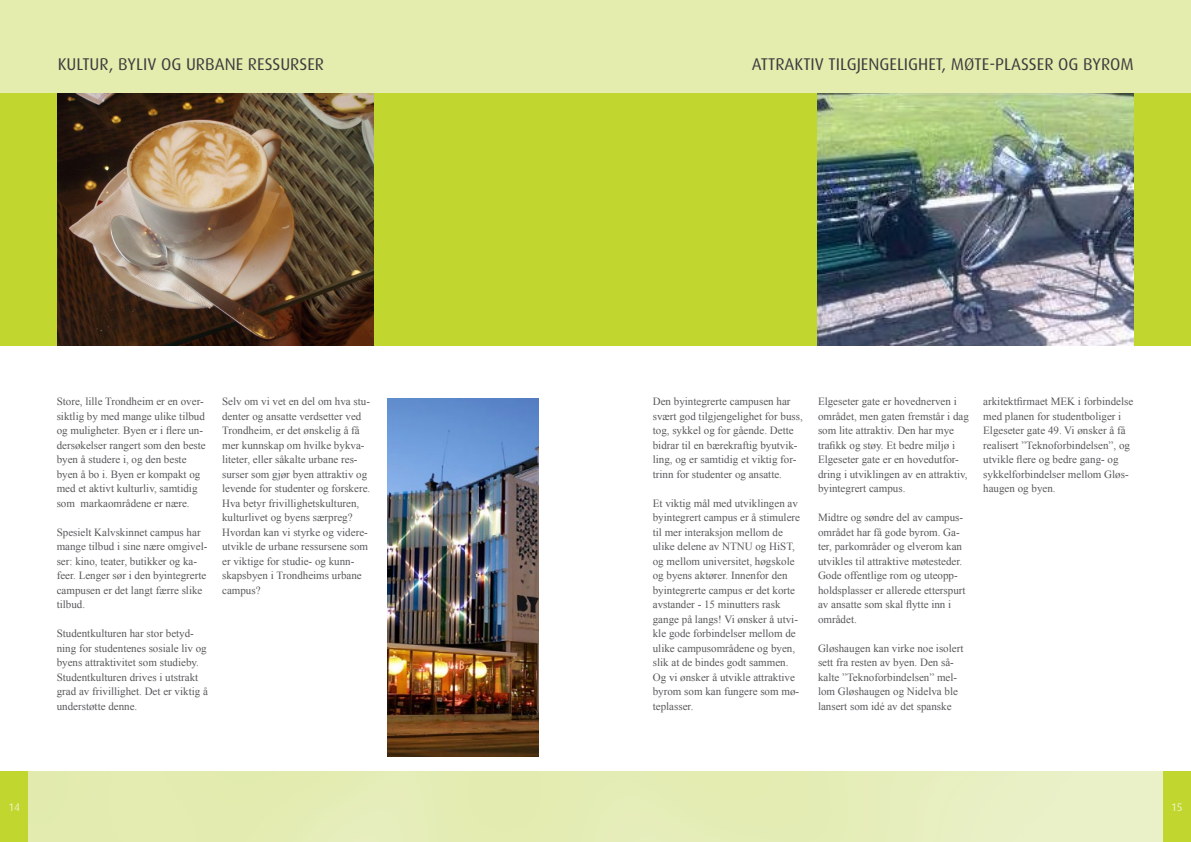
<style>
.page{position:relative;width:1191px;height:842px;background:#fff}
.page>*{position:absolute;margin:0;border:0;box-sizing:border-box;transform-origin:0 0}
.t1{font:17px "Dax";color:#3e3e3f}
.t2{font:11px/14.5px "Times New Roman";color:#57585a}
.t3{font:11px "Dax";color:#edf3cb}
</style>
<div class="page">
<div style="left:0;top:771px;width:28px;height:71px;background:#c1d72f"></div>
<div style="left:1162px;top:771px;width:29px;height:71px;background:#c1d72f"></div>
<div style="left:595px;top:771px;width:567px;height:71px;background:linear-gradient(to right,#e3ebb1,#eaf0c9)"></div>
<div style="left:0;top:0;width:1191px;height:346px;background:#e4ecae"></div>
<div style="left:0;top:94px;width:596px;height:252px;background:#c1d72f"></div>
<div style="left:596px;top:94px;width:595px;height:252px;background:#c1d72f"></div>
<img style="left:58px;top:94px;width:315px;height:252px">
<img style="left:817px;top:94px;width:316px;height:252px">
<img style="left:387px;top:398px;width:152px;height:359px">
<h1 class="t1" style="left:58px;top:54px;width:268px">KULTUR, BYLIV OG URBANE RESSURSER</h1>
<h1 class="t1" style="left:752px;top:54px;width:383px">ATTRAKTIV TILGJENGELIGHET, MØTE-PLASSER OG BYROM</h1>
<p class="t2" style="left:57px;top:394px;width:151px">Store, lille Trondheim er en over&shy;siktlig by med mange ulike tilbud og muligheter. Byen er i flere un&shy;dersøkelser rangert som den beste byen å studere i, og den beste byen å bo i. Byen er kompakt og med et aktivt kulturliv, samtidig som markaområdene er nære.</p>
<p class="t2" style="left:57px;top:525px;width:152px">Spesielt Kalvskinnet campus har mange tilbud i sine nære omgivel&shy;ser: kino, teater, butikker og ka&shy;feer. Lenger sør i den byintegrerte campusen er det langt færre slike tilbud.</p>
<p class="t2" style="left:57px;top:626px;width:153px">Studentkulturen har stor betyd&shy;ning for studentenes sosiale liv og byens attraktivitet som studieby.<br>Studentkulturen drives i utstrakt grad av frivillighet. Det er viktig å understøtte denne.</p>
<p class="t2" style="left:222px;top:394px;width:150px">Selv om vi vet en del om hva stu&shy;denter og ansatte verdsetter ved<br>Trondheim, er det ønskelig å få mer kunnskap om hvilke bykva&shy;liteter, eller såkalte urbane res&shy;surser som gjør byen attraktiv og levende for studenter og forskere.<br>Hva betyr frivillighetskulturen, kulturlivet og byens særpreg?<br>Hvordan kan vi styrke og videre&shy;utvikle de urbane ressursene som er viktige for studie- og kunn&shy;skapsbyen i Trondheims urbane campus?</p>
<p class="t2" style="left:653px;top:394px;width:152px">Den byintegrerte campusen har svært god tilgjengelighet for buss, tog, sykkel og for gående. Dette bidrar til en bærekraftig byutvik&shy;ling, og er samtidig et viktig for&shy;trinn for studenter og ansatte.</p>
<p class="t2" style="left:653px;top:496px;width:149px">Et viktig mål med utviklingen av byintegrert campus er å stimulere til mer interaksjon mellom de ulike delene av NTNU og HiST, og mellom universitet, høgskole og byens aktører. Innenfor den byintegrerte campus er det korte avstander - 15 minutters rask gange på langs! Vi ønsker å utvi&shy;kle gode forbindelser mellom de ulike campusområdene og byen, slik at de bindes godt sammen.<br>Og vi ønsker å utvikle attraktive byrom som kan fungere som mø&shy;teplasser.</p>
<p class="t2" style="left:818px;top:394px;width:152px">Elgeseter gate er hovednerven i området, men gaten fremstår i dag som lite attraktiv. Den har mye trafikk og støy. Et bedre miljø i<br>Elgeseter gate er en hovedutfor&shy;dring i utviklingen av en attraktiv, byintegrert campus.</p>
<p class="t2" style="left:818px;top:510px;width:149px">Midtre og søndre del av campus&shy;området har få gode byrom. Ga&shy;ter, parkområder og elverom kan utvikles til attraktive møtesteder.<br>Gode offentlige rom og uteopp&shy;holdsplasser er allerede etterspurt av ansatte som skal flytte inn i området.</p>
<p class="t2" style="left:818px;top:641px;width:147px">Gløshaugen kan virke noe isolert sett fra resten av byen. Den så&shy;kalte ”Teknoforbindelsen” mel&shy;lom Gløshaugen og Nidelva ble lansert som idé av det spanske</p>
<p class="t2" style="left:983px;top:394px;width:152px">arkitektfirmaet MEK i forbindelse med planen for studentboliger i<br>Elgeseter gate 49. Vi ønsker å få realisert ”Teknoforbindelsen”, og utvikle flere og bedre gang- og sykkelforbindelser mellom Gløs&shy;haugen og byen.</p>
<p class="t3" style="left:8px;top:800px;width:13px">14</p>
<p class="t3" style="left:1171px;top:800px;width:13px">15</p>
</div>
